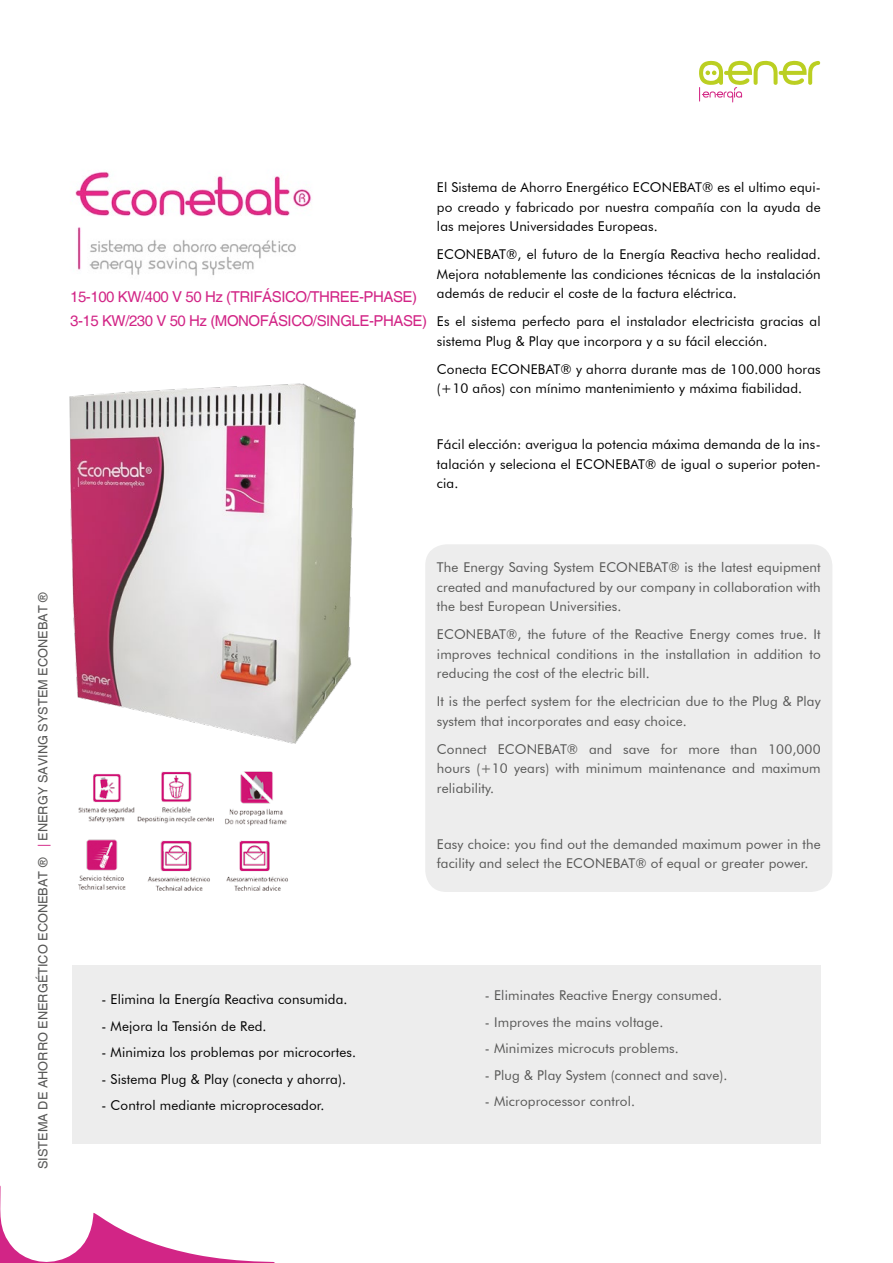
<style>
.page{position:relative;width:893px;height:1263px;background:#fff}
.page>*{position:absolute;margin:0;border:0;box-sizing:border-box;transform-origin:0 0}
.t1{font:15px/23.5px "Helvetica";letter-spacing:-.03em;color:#d22586}
.t2{font:13.5px/19.5px "Futura BT";letter-spacing:.01em;color:#000;text-align:justify}
.t3{font:13.5px/19.5px "Futura BT";letter-spacing:.01em;color:#575756;text-align:justify}
.t4{font:12.75px "Helvetica";color:#575756}
.s1{color:#d22586}
</style>
<div class="page">
<svg style="left:0;top:888px;width:435px;height:375px"></svg>
<svg style="left:699px;top:60px;width:121px;height:43px"></svg>
<div style="left:425px;top:544px;width:407px;height:348px;background:#ededed;border-radius:21px"></div>
<div style="left:72px;top:965px;width:749px;height:179px;background:#ededed"></div>
<img style="left:69px;top:383px;width:287px;height:361px">
<img style="left:78px;top:771px;width:136px;height:53px">
<img style="left:72px;top:839px;width:58px;height:57px">
<img style="left:225px;top:771px;width:62px;height:55px">
<img style="left:147px;top:840px;width:66px;height:58px">
<img style="left:222px;top:840px;width:71px;height:58px">
<img style="left:75px;top:171px;width:237px;height:105px">
<p class="t1" style="left:70px;top:286px;width:358px">15-100 KW/400 V 50 Hz (TRIFÁSICO/THREE-PHASE)<br>3-15 KW/230 V 50 Hz (MONOFÁSICO/SINGLE-PHASE)</p>
<p class="t2" style="left:437px;top:177px;width:385px">El Sistema de Ahorro Energético ECONEBAT® es el ultimo equi&shy;po creado y fabricado por nuestra compañía con la ayuda de las mejores Universidades Europeas.</p>
<p class="t2" style="left:437px;top:244px;width:385px">ECONEBAT®, el futuro de la Energía Reactiva hecho realidad.<br>Mejora notablemente las condiciones técnicas de la instalación además de reducir el coste de la factura eléctrica.</p>
<p class="t2" style="left:437px;top:311px;width:385px">Es el sistema perfecto para el instalador electricista gracias al sistema Plug &amp; Play que incorpora y a su fácil elección.</p>
<p class="t2" style="left:437px;top:359px;width:385px">Conecta ECONEBAT® y ahorra durante mas de 100.000 horas (+10 años) con mínimo mantenimiento y máxima fiabilidad.</p>
<p class="t2" style="left:437px;top:434px;width:385px">Fácil elección: averigua la potencia máxima demanda de la ins&shy;talación y seleciona el ECONEBAT® de igual o superior poten&shy;cia.</p>
<p class="t4" style="left:36px;top:1169px;width:578px;rotate:-90deg">SISTEMA DE AHORRO ENERGÉTICO ECONEBAT ® <span class="s1">|</span> ENERGY SAVING SYSTEM ECONEBAT ®</p>
<p class="t2" style="left:101px;top:990px;width:248px">- Elimina la Energía Reactiva consumida.</p>
<p class="t2" style="left:101px;top:1016px;width:167px">- Mejora la Tensión de Red.</p>
<p class="t2" style="left:101px;top:1043px;width:256px">- Minimiza los problemas por microcortes.</p>
<p class="t2" style="left:101px;top:1069px;width:246px">- Sistema Plug &amp; Play (conecta y ahorra).</p>
<p class="t2" style="left:101px;top:1096px;width:224px">- Control mediante microprocesador.</p>
<p class="t3" style="left:437px;top:557px;width:385px">The Energy Saving System ECONEBAT® is the latest equipment created and manufactured by our company in collaboration with the best European Universities.</p>
<p class="t3" style="left:437px;top:624px;width:385px">ECONEBAT®, the future of the Reactive Energy comes true. It improves technical conditions in the installation in addition to reducing the cost of the electric bill.</p>
<p class="t3" style="left:437px;top:691px;width:385px">It is the perfect system for the electrician due to the Plug &amp; Play system that incorporates and easy choice.</p>
<p class="t3" style="left:437px;top:739px;width:385px">Connect ECONEBAT® and save for more than 100,000 hours (+10 years) with minimum maintenance and maximum reliability.</p>
<p class="t3" style="left:437px;top:834px;width:385px">Easy choice: you find out the demanded maximum power in the facility and select the ECONEBAT® of equal or greater power.</p>
<p class="t3" style="left:485px;top:985px;width:239px">- Eliminates Reactive Energy consumed.</p>
<p class="t3" style="left:485px;top:1012px;width:180px">- Improves the mains voltage.</p>
<p class="t3" style="left:485px;top:1038px;width:195px">- Minimizes microcuts problems.</p>
<p class="t3" style="left:485px;top:1065px;width:244px">- Plug &amp; Play System (connect and save).</p>
<p class="t3" style="left:485px;top:1091px;width:152px">- Microprocessor control.</p>
</div>
